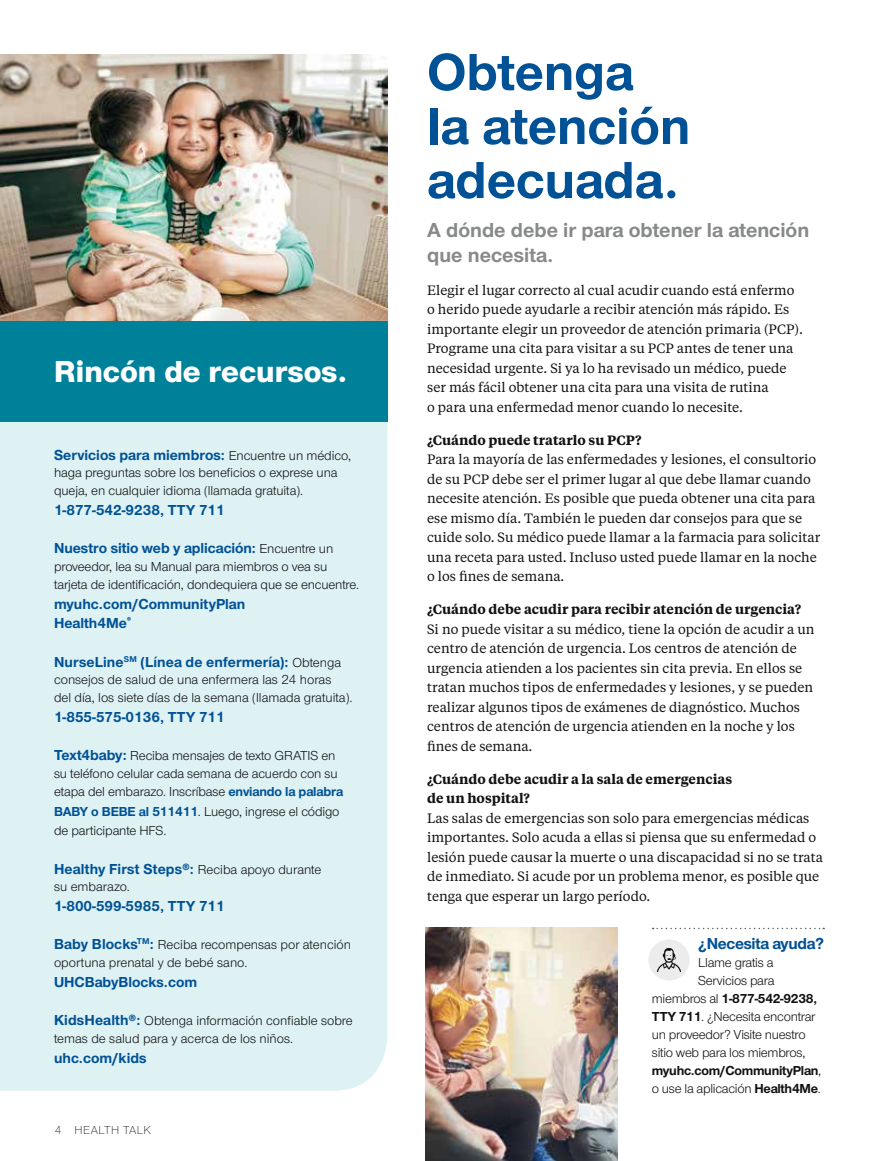
<style>
.page{position:relative;width:878px;height:1161px;background:#fff}
.page>*{position:absolute;margin:0;border:0;box-sizing:border-box;transform-origin:0 0}
.t1{font:700 54px/54px "UHC Sans";color:#005195}
.t2{font:800 31.5px "UHC Sans";color:#fff}
.t3{font:700 21px/25.2px "UHC Sans";color:#888a8a}
.t4{font:700 16.5px "UHC Sans";letter-spacing:-.02em;color:#005195}
.t5{font:700 15px/19.5px "UHC Sans";color:#005195}
.t6{font:13.5px/19.5px "UHC Serif Text";color:#121212}
.t7{font:13.5px/18px "UHC Sans";letter-spacing:-.01em;color:#121212}
.t8{font:600 13.5px/19.5px "UHC Serif Text";color:#121212}
.t9{font:700 13.5px "UHC Sans";letter-spacing:-.02em;color:#121212}
.t10{font:300 12px "UHC Sans";letter-spacing:.04em;color:#121212}
.s1{font-weight:400;font-size:13.5px;color:#121212}
.s2{font-weight:700;font-size:15px;color:#005195}
.s3{font-weight:700;color:#005195}
.s4{font-weight:400}
.s5{font-weight:700}
</style>
<div class="page">
<div style="left:0;top:320px;width:387px;height:771px;background:#def2f4"></div>
<img style="left:0;top:54px;width:387px;height:266px">
<div style="left:0;top:321px;width:387px;height:101px;background:#00819a"></div>
<svg style="left:652px;top:928px;width:172px;height:1px"></svg>
<div style="left:648px;top:939px;width:41px;height:42px;background:#ebeceb;border-radius:50%"></div>
<svg style="left:657px;top:948px;width:24px;height:24px"></svg>
<img style="left:426px;top:927px;width:191px;height:234px">
<h2 class="t2" style="left:54px;top:349px;width:294px">Rincón de recursos.</h2>
<p class="t5" style="left:54px;top:444px;width:299px">Servicios para miembros: <span class="s1">Encuentre un médico,</span></p>
<p class="t7" style="left:54px;top:464px;width:285px">haga preguntas sobre los beneficios o exprese una queja, en cualquier idioma (llamada gratuita).</p>
<p class="t5" style="left:54px;top:500px;width:172px">1-877-542-9238, TTY 711</p>
<p class="t5" style="left:54px;top:538px;width:281px">Nuestro sitio web y aplicación: <span class="s1">Encuentre un</span></p>
<p class="t7" style="left:54px;top:557px;width:306px">proveedor, lea su Manual para miembros o vea su tarjeta de identificación, dondequiera que se encuentre.</p>
<p class="t5" style="left:54px;top:594px;width:193px">myuhc.com/CommunityPlan<br>Health4Me<sup>®</sup></p>
<p class="t5" style="left:54px;top:651px;width:288px">NurseLine<sup>SM</sup> (Línea de enfermería): <span class="s1">Obtenga</span></p>
<p class="t7" style="left:54px;top:671px;width:300px">consejos de salud de una enfermera las 24 horas<br>del día, los siete días de la semana (llamada gratuita).</p>
<p class="t5" style="left:54px;top:707px;width:172px">1-855-575-0136, TTY 711</p>
<p class="t7" style="left:54px;top:746px;width:290px"><span class="s2">Text4baby:</span> Reciba mensajes de texto GRATIS en su teléfono celular cada semana de acuerdo con su etapa del embarazo. Inscríbase <span class="s3">enviando la palabra</span></p>
<p class="t7" style="left:54px;top:801px;width:287px;line-height:19.5px"><span class="s3">BABY o BEBE al 511411</span>. Luego, ingrese el código de participante HFS.</p>
<p class="t5" style="left:54px;top:858px;width:269px">Healthy First Steps®: <span class="s1">Reciba apoyo durante</span></p>
<p class="t7" style="left:54px;top:878px;width:77px">su embarazo.</p>
<p class="t5" style="left:54px;top:896px;width:172px">1-800-599-5985, TTY 711</p>
<p class="t7" style="left:54px;top:935px;width:298px"><span class="s2">Baby Blocks</span><sup>TM</sup><span class="s2">:</span> Reciba recompensas por atención oportuna prenatal y de bebé sano.</p>
<p class="t5" style="left:54px;top:972px;width:145px">UHCBabyBlocks.com</p>
<p class="t7" style="left:54px;top:1011px;width:300px"><span class="s2">KidsHealth®:</span> Obtenga información confiable sobre temas de salud para y acerca de los niños.</p>
<p class="t5" style="left:54px;top:1047px;width:94px">uhc.com/kids</p>
<p class="t10" style="left:55px;top:1122px;width:98px">4 HEALTH TALK</p>
<h1 class="t1" style="left:427px;top:43px;width:265px">Obtenga<br>la atención adecuada.</h1>
<h3 class="t3" style="left:427px;top:216px;width:383px">A dónde debe ir para obtener la atención que necesita.</h3>
<p class="t6" style="left:427px;top:280px;width:377px">Elegir el lugar correcto al cual acudir cuando está enfermo o herido puede ayudarle a recibir atención más rápido. Es importante elegir un proveedor de atención primaria (PCP).<br>Programe una cita para visitar a su PCP antes de tener una necesidad urgente. Si ya lo ha revisado un médico, puede ser más fácil obtener una cita para una visita de rutina<br>o para una enfermedad menor cuando lo necesite.</p>
<p class="t8" style="left:427px;top:430px;width:216px">¿Cuándo puede tratarlo su PCP?</p>
<p class="t6" style="left:427px;top:449px;width:394px">Para la mayoría de las enfermedades y lesiones, el consultorio de su PCP debe ser el primer lugar al que debe llamar cuando necesite atención. Es posible que pueda obtener una cita para ese mismo día. También le pueden dar consejos para que se cuide solo. Su médico puede llamar a la farmacia para solicitar una receta para usted. Incluso usted puede llamar en la noche o los fines de semana.</p>
<p class="t8" style="left:427px;top:599px;width:375px">¿Cuándo debe acudir para recibir atención de urgencia?</p>
<p class="t6" style="left:427px;top:619px;width:389px">Si no puede visitar a su médico, tiene la opción de acudir a un centro de atención de urgencia. Los centros de atención de urgencia atienden a los pacientes sin cita previa. En ellos se tratan muchos tipos de enfermedades y lesiones, y se pueden realizar algunos tipos de exámenes de diagnóstico. Muchos centros de atención de urgencia atienden en la noche y los fines de semana.</p>
<p class="t8" style="left:427px;top:769px;width:306px">¿Cuándo debe acudir a la sala de emergencias de un hospital?</p>
<p class="t6" style="left:427px;top:808px;width:397px">Las salas de emergencias son solo para emergencias médicas importantes. Solo acuda a ellas si piensa que su enfermedad o lesión puede causar la muerte o una discapacidad si no se trata de inmediato. Si acude por un problema menor, es posible que tenga que esperar un largo período.</p>
<p class="t4" style="left:698px;top:933px;width:127px">¿Necesita ayuda?</p>
<p class="t7" style="left:698px;top:954px;width:77px">Llame gratis a</p>
<p class="t7" style="left:698px;top:972px;width:78px">Servicios para</p>
<p class="t9" style="left:651px;top:990px;width:167px"><span class="s4">miembros al</span> 1-877-542-9238,</p>
<p class="t7" style="left:651px;top:1008px;width:165px"><span class="s5">TTY 711</span>. ¿Necesita encontrar</p>
<p class="t7" style="left:651px;top:1026px;width:155px">un proveedor? Visite nuestro</p>
<p class="t7" style="left:651px;top:1044px;width:155px">sitio web para los miembros,</p>
<p class="t9" style="left:651px;top:1062px;width:171px">myuhc.com/CommunityPlan<span class="s4">,</span></p>
<p class="t7" style="left:651px;top:1080px;width:170px">o use la aplicación <span class="s5">Health4Me</span>.</p>
</div>
